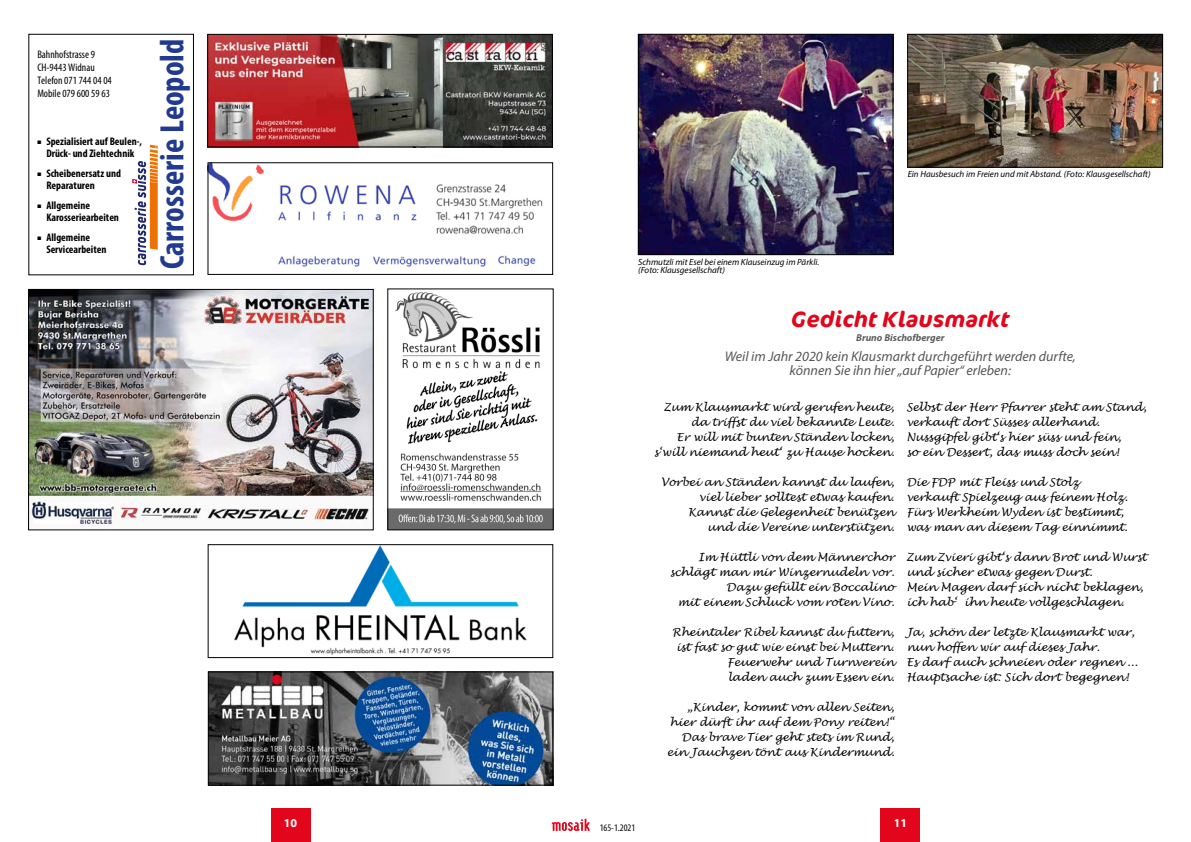
<style>
.page{position:relative;width:1191px;height:842px;background:#fff}
.page>*{position:absolute;margin:0;border:0;box-sizing:border-box;transform-origin:0 0}
.t1{font:700 condensed 34px "Myriad Pro";color:#213a8f}
.t2{font:italic 700 22px "Cocon Pro";color:#e3051b}
.t3{font:italic 14px/14px "Myriad Pro";color:#575756;text-align:center}
.t4{font:700 12px "Myriad Pro";color:#fff}
.t5{font:italic 11px/15px "Lucida Handwriting";color:#000;text-align:right}
.t6{font:700 condensed 11px/12px "Myriad Pro";color:#000}
.t7{font:condensed 11px/13px "Myriad Pro";color:#000}
.t8{font:italic 700 10px "Myriad Pro";color:#5f5e5e}
.t9{font:condensed 10px "Myriad Pro";color:#000}
.t10{font:italic 9px/8px "Myriad Pro";color:#000}
</style>
<div class="page">
<div style="left:271px;top:808px;width:39px;height:34px;background:#e3051b"></div>
<svg style="left:551px;top:819px;width:38px;height:12px"></svg>
<div style="left:880px;top:808px;width:40px;height:34px;background:#e3051b"></div>
<img style="left:210px;top:164px;width:333px;height:103px">
<div style="left:208px;top:162px;width:345px;height:113px;border:1px solid #000"></div>
<img style="left:234px;top:546px;width:293px;height:109px">
<div style="left:208px;top:544px;width:345px;height:114px;border:1px solid #000"></div>
<img style="left:210px;top:674px;width:341px;height:109px">
<div style="left:208px;top:672px;width:345px;height:113px;border:1px solid #000"></div>
<img style="left:209px;top:36px;width:341px;height:109px">
<div style="left:207px;top:34px;width:345px;height:113px;border:1px solid #000"></div>
<img style="left:389px;top:292px;width:162px;height:236px">
<div style="left:29px;top:34px;width:165px;height:241px;border:1px solid #000"></div>
<svg style="left:132px;top:145px;width:26px;height:121px"></svg>
<img style="left:30px;top:291px;width:341px;height:235px">
<div style="left:28px;top:289px;width:345px;height:241px;border:1px solid #000"></div>
<img style="left:909px;top:36px;width:251px;height:129px">
<div style="left:907px;top:34px;width:255px;height:133px;border:1px solid #000"></div>
<img style="left:640px;top:36px;width:251px;height:217px">
<div style="left:638px;top:34px;width:255px;height:221px;border:1px solid #000"></div>
<p class="t7" style="left:37px;top:47px;width:76px">Bahnhofstrasse 9<br>CH-9443 Widnau<br>Telefon 071 744 04 04<br>Mobile 079 600 59 63</p>
<p class="t6" style="left:37px;top:135px;width:106px;text-align:center">■ Spezialisiert auf Beulen-,<br>Drück- und Ziehtechnik</p>
<p class="t6" style="left:46px;top:167px;width:76px;text-indent:-9px">■ Scheibenersatz und<br>Reparaturen</p>
<p class="t6" style="left:46px;top:199px;width:74px;text-indent:-9px">■ Allgemeine<br>Karosseriearbeiten</p>
<p class="t6" style="left:46px;top:231px;width:62px;text-indent:-9px">■ Allgemeine<br>Servicearbeiten</p>
<h1 class="t1" style="left:151px;top:269px;width:232px;rotate:-90deg">Carrosserie Leopold</h1>
<p class="t4" style="left:284px;top:816px;width:15px">10</p>
<p class="t10" style="left:638px;top:257px;width:183px">Schmutzli mit Esel bei einem Klauseinzug im Pärkli. (Foto: Klausgesellschaft)</p>
<p class="t10" style="left:907px;top:170px;width:244px">Ein Hausbesuch im Freien und mit Abstand. (Foto: Klausgesellschaft)</p>
<h2 class="t2" style="left:791px;top:303px;width:220px">Gedicht Klausmarkt</h2>
<p class="t8" style="left:856px;top:332px;width:90px">Bruno Bischofberger</p>
<p class="t3" style="left:724px;top:349px;width:352px">Weil im Jahr 2020 kein Klausmarkt durchgeführt werden durfte, können Sie ihn hier „auf Papier“ erleben:</p>
<p class="t5" style="left:654px;top:400px;width:242px">Zum Klausmarkt wird gerufen heute, da triffst du viel bekannte Leute.<br>Er will mit bunten Ständen locken, s‘will niemand heut‘ zu Hause hocken.</p>
<p class="t5" style="left:661px;top:475px;width:235px">Vorbei an Ständen kannst du laufen, viel lieber solltest etwas kaufen.<br>Kannst die Gelegenheit benützen und die Vereine unterstützen.</p>
<p class="t5" style="left:670px;top:550px;width:226px">Im Hüttli von dem Männerchor schlägt man mir Winzernudeln vor.<br>Dazu gefüllt ein Boccalino<br>mit einem Schluck vom roten Vino.</p>
<p class="t5" style="left:672px;top:625px;width:224px">Rheintaler Ribel kannst du futtern, ist fast so gut wie einst bei Muttern.<br>Feuerwehr und Turnverein<br>laden auch zum Essen ein.</p>
<p class="t5" style="left:667px;top:700px;width:229px">„Kinder, kommt von allen Seiten, hier dürft ihr auf dem Pony reiten!“ Das brave Tier geht stets im Rund, ein Jauchzen tönt aus Kindermund.</p>
<p class="t5" style="left:906px;top:400px;width:242px;text-align:left">Selbst der Herr Pfarrer steht am Stand, verkauft dort Süsses allerhand.<br>Nussgipfel gibt‘s hier süss und fein,<br>so ein Dessert, das muss doch sein!</p>
<p class="t5" style="left:906px;top:475px;width:223px;text-align:left">Die FDP mit Fleiss und Stolz verkauft Spielzeug aus feinem Holz.<br>Fürs Werkheim Wyden ist bestimmt, was man an diesem Tag einnimmt.</p>
<p class="t5" style="left:906px;top:550px;width:241px;text-align:left">Zum Zvieri gibt‘s dann Brot und Wurst und sicher etwas gegen Durst.<br>Mein Magen darf sich nicht beklagen, ich hab‘ ihn heute vollgeschlagen.</p>
<p class="t5" style="left:906px;top:625px;width:233px;text-align:left">Ja, schön der letzte Klausmarkt war, nun hoffen wir auf dieses Jahr.<br>Es darf auch schneien oder regnen ...<br>Hauptsache ist: Sich dort begegnen!</p>
<p class="t9" style="left:600px;top:822px;width:37px">165-1.2021</p>
<p class="t4" style="left:893px;top:816px;width:15px">11</p>
</div>
